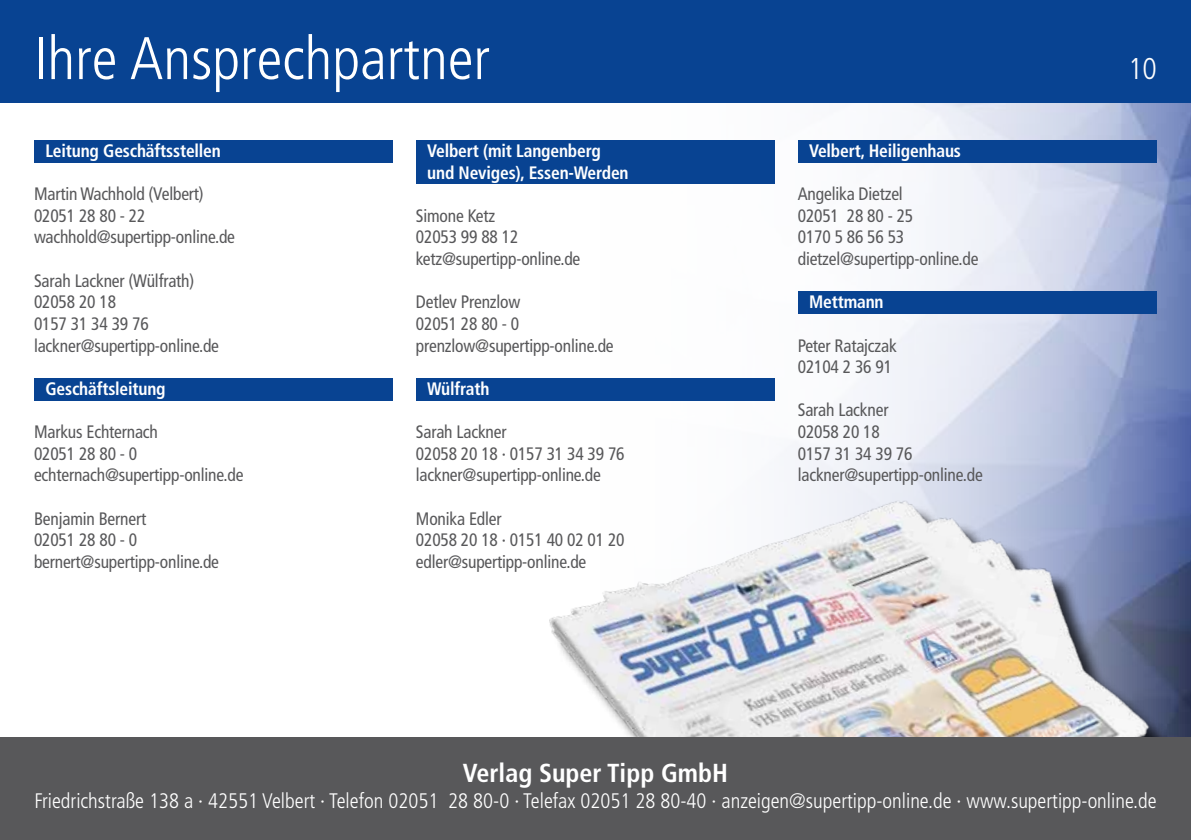
<style>
.page{position:relative;width:1191px;height:840px;background:#fff}
.page>*{position:absolute;margin:0;border:0;box-sizing:border-box;transform-origin:0 0}
.t1{font:300 condensed 60px "Frutiger LT Std";color:#fff}
.t2{font:300 condensed 30px "Frutiger LT Std";color:#fff}
.t3{font:700 condensed 26px "Frutiger LT Std";color:#fff}
.t4{font:300 condensed 21px "Frutiger LT Std";color:#fff}
.t5{font:condensed 18px/21.6px "Frutiger LT Std";letter-spacing:-.01em;color:#58585a}
.t6{font:700 condensed 18px/21.6px "Frutiger LT Std";letter-spacing:-.01em;color:#fff}
</style>
<div class="page">
<img style="left:536px;top:102px;width:655px;height:301px">
<img style="left:549px;top:403px;width:642px;height:334px">
<div style="left:0;top:0;width:1191px;height:102px;background:#084392"></div>
<div style="left:0;top:737px;width:1191px;height:102px;background:#58585a"></div>
<div style="left:34px;top:140px;width:359px;height:23px;background:#084392"></div>
<div style="left:798px;top:140px;width:358px;height:23px;background:#084392"></div>
<div style="left:798px;top:291px;width:358px;height:23px;background:#084392"></div>
<div style="left:416px;top:378px;width:358px;height:22px;background:#084392"></div>
<div style="left:34px;top:378px;width:359px;height:22px;background:#084392"></div>
<div style="left:416px;top:140px;width:358px;height:44px;background:#084392"></div>
<h1 class="t1" style="left:34px;top:24px;width:457px">I hre Ansprechpartner</h1>
<p class="t6" style="left:45px;top:140px;width:177px">Leitung Geschäftsstellen</p>
<p class="t5" style="left:34px;top:183px;width:202px">Martin Wachhold (Velbert)<br>02051 28 80 - 22 wachhold@supertipp-online.de</p>
<p class="t5" style="left:34px;top:269px;width:186px">Sarah Lackner (Wülfrath)<br>02058 20 18<br>0157 31 34 39 76 lackner@supertipp-online.de</p>
<p class="t6" style="left:45px;top:377px;width:122px">Geschäftsleitung</p>
<p class="t5" style="left:34px;top:421px;width:211px">Markus Echternach<br>02051 28 80 - 0 echternach@supertipp-online.de</p>
<p class="t5" style="left:34px;top:507px;width:186px">Benjamin Bernert<br>02051 28 80 - 0 bernert@supertipp-online.de</p>
<p class="t6" style="left:427px;top:140px;width:203px">Velbert (mit Langenberg und Neviges), Essen-Werden</p>
<p class="t5" style="left:416px;top:205px;width:166px">Simone Ketz<br>02053 99 88 12 ketz@supertipp-online.de</p>
<p class="t5" style="left:416px;top:291px;width:199px">Detlev Prenzlow<br>02051 28 80 - 0 prenzlow@supertipp-online.de</p>
<p class="t6" style="left:427px;top:377px;width:64px">Wülfrath</p>
<p class="t5" style="left:416px;top:421px;width:210px">Sarah Lackner<br>02058 20 18 · 0157 31 34 39 76 lackner@supertipp-online.de</p>
<p class="t5" style="left:416px;top:507px;width:210px">Monika Edler<br>02058 20 18 · 0151 40 02 01 20 edler@supertipp-online.de</p>
<p class="t6" style="left:809px;top:140px;width:153px">Velbert, Heiligenhaus</p>
<p class="t5" style="left:798px;top:183px;width:182px">Angelika Dietzel<br>02051 28 80 - 25<br>0170 5 86 56 53 dietzel@supertipp-online.de</p>
<p class="t6" style="left:809px;top:291px;width:76px">Mettmann</p>
<p class="t5" style="left:798px;top:334px;width:101px">Peter Ratajczak<br>02104 2 36 91</p>
<p class="t5" style="left:798px;top:399px;width:186px">Sarah Lackner<br>02058 20 18<br>0157 31 34 39 76 lackner@supertipp-online.de</p>
<h2 class="t2" style="left:1128px;top:52px;width:30px">10</h2>
<h3 class="t3" style="left:463px;top:757px;width:266px">Verlag Super Tipp GmbH</h3>
<p class="t4" style="left:34px;top:788px;width:1123px">Friedrichstraße 138 a · 42551 Velbert · Telefon 02051 28 80-0 · Telefax 02051 28 80-40 · anzeigen@supertipp-online.de · www.supertipp-online.de</p>
</div>
